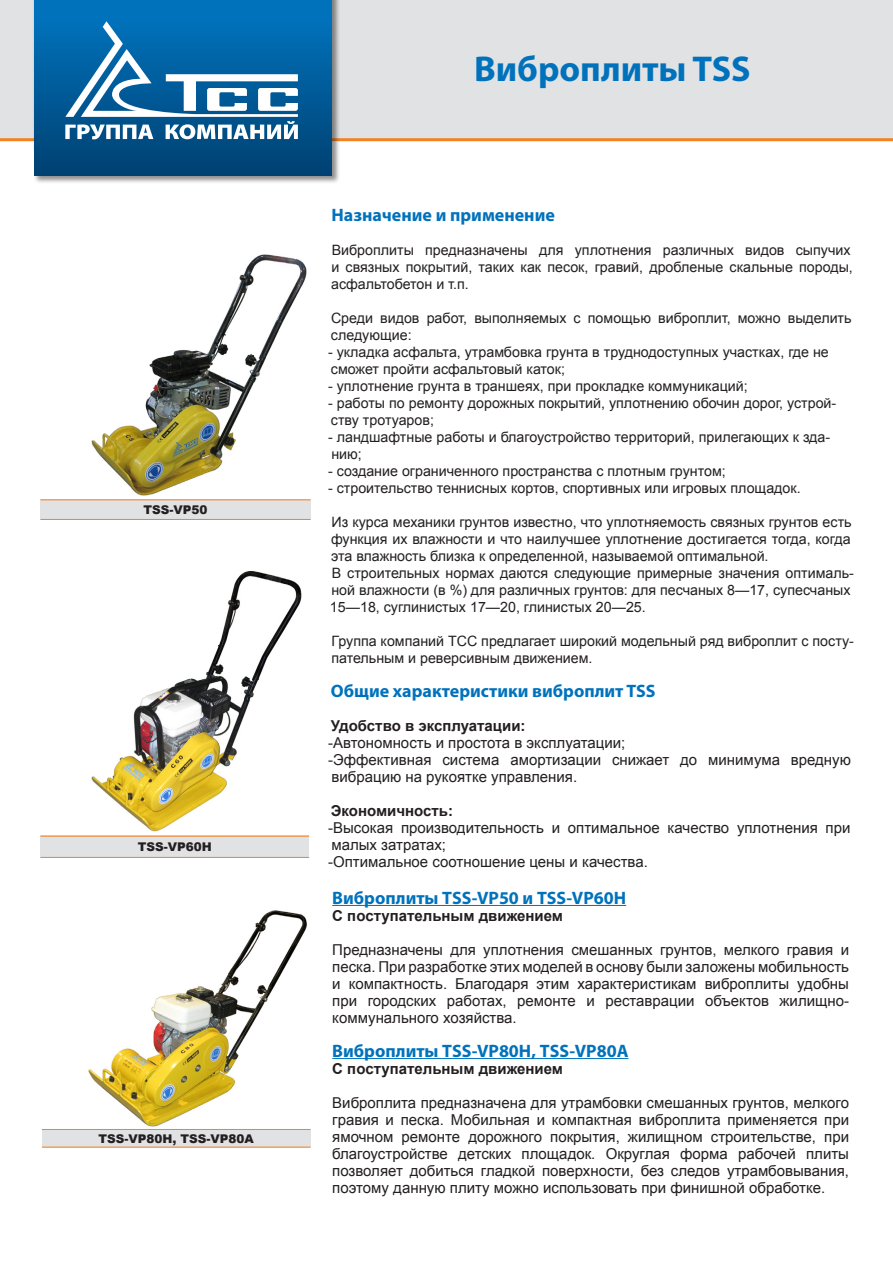
<style>
.page{position:relative;width:893px;height:1263px;background:#fff}
.page>*{position:absolute;margin:0;border:0;box-sizing:border-box;transform-origin:0 0}
.t1{font:700 36px "Myriad Pro";color:#0072bc}
.t2{font:700 18px "Myriad Pro";color:#0072bc}
.t3{font:15px/17px "Arial";color:#231f20}
.t4{font:700 15px "Arial";color:#231f20}
.t5{font:14.25px/17px "Arial";color:#231f20}
.t6{font:900 12px "Arial";color:#231f20}
</style>
<div class="page">
<div style="left:0;top:0;width:893px;height:138px;background:#e1e2e4"></div>
<hr style="left:0;top:138px;width:893px;height:3px;background:#f58220">
<div style="left:34px;top:0;width:306px;height:185px;background:#231f20;opacity:.5"></div>
<div style="left:34px;top:0;width:298px;height:176px;background:linear-gradient(to bottom,#0076c2,#004172)"></div>
<svg style="left:61px;top:20px;width:237px;height:119px;background:#4088b8"></svg>
<img style="left:91px;top:254px;width:216px;height:242px">
<div style="left:40px;top:499px;width:270px;height:21px;background:#e1e2e4"></div>
<hr style="left:40px;top:499px;width:270px;height:1px;background:#f58220">
<hr style="left:40px;top:519px;width:270px;height:1px;background:#f58220">
<img style="left:91px;top:571px;width:211px;height:261px">
<div style="left:40px;top:836px;width:269px;height:22px;background:#e1e2e4"></div>
<hr style="left:40px;top:836px;width:269px;height:1px;background:#f58220">
<hr style="left:40px;top:857px;width:269px;height:1px;background:#f58220">
<hr style="left:332px;top:905px;width:294px;height:1px;background:#0072bc">
<hr style="left:332px;top:1058px;width:296px;height:1px;background:#0072bc">
<img style="left:88px;top:910px;width:219px;height:217px">
<div style="left:42px;top:1129px;width:268px;height:18px;background:#e1e2e4"></div>
<hr style="left:42px;top:1129px;width:269px;height:1px;background:#f58220">
<hr style="left:42px;top:1147px;width:269px;height:1px;background:#f58220">
<p class="t6" style="left:143px;top:501px;width:65px">TSS-VP50</p>
<p class="t6" style="left:138px;top:838px;width:75px">TSS-VP60H</p>
<p class="t6" style="left:99px;top:1129px;width:157px">TSS-VP80H, TSS-VP80A</p>
<h1 class="t1" style="left:474px;top:46px;width:278px">Виброплиты TSS</h1>
<p class="t2" style="left:331px;top:203px;width:225px">Назначение и применение</p>
<p class="t5" style="left:331px;top:242px;width:523px">Виброплиты предназначены для уплотнения различных видов сыпучих и связных покрытий, таких как песок, гравий, дробленые скальные породы, асфальтобетон и т.п.</p>
<p class="t5" style="left:331px;top:310px;width:522px">Среди видов работ, выполняемых с помощью виброплит, можно выделить следующие:</p>
<p class="t5" style="left:328px;top:344px;width:502px">- укладка асфальта, утрамбовка грунта в труднодоступных участках, где не сможет пройти асфальтовый каток;</p>
<p class="t5" style="left:328px;top:378px;width:421px">- уплотнение грунта в траншеях, при прокладке коммуникаций;</p>
<p class="t5" style="left:328px;top:395px;width:510px">- работы по ремонту дорожных покрытий, уплотнению обочин дорог, устрой&shy;ству тротуаров;</p>
<p class="t5" style="left:328px;top:429px;width:504px">- ландшафтные работы и благоустройство территорий, прилегающих к зда&shy;нию;</p>
<p class="t5" style="left:328px;top:463px;width:399px">- создание ограниченного пространства с плотным грунтом;</p>
<p class="t5" style="left:328px;top:480px;width:474px">- строительство теннисных кортов, спортивных или игровых площадок.</p>
<p class="t5" style="left:330px;top:514px;width:525px">Из курса механики грунтов известно, что уплотняемость связных грунтов есть функция их влажности и что наилучшее уплотнение достигается тогда, когда эта влажность близка к определенной, называемой оптимальной.<br>В строительных нормах даются следующие примерные значения оптималь&shy;ной влажности (в %) для различных грунтов: для песчаных 8—17, супесчаных 15—18, суглинистых 17—20, глинистых 20—25.</p>
<p class="t5" style="left:331px;top:633px;width:524px">Группа компаний ТСС предлагает широкий модельный ряд виброплит с посту&shy;пательным и реверсивным движением.</p>
<p class="t2" style="left:331px;top:679px;width:326px">Общие характеристики виброплит TSS</p>
<p class="t4" style="left:331px;top:716px;width:196px">Удобство в эксплуатации:</p>
<p class="t3" style="left:328px;top:735px;width:524px">-Автономность и простота в эксплуатации;<br>-Эффективная система амортизации снижает до минимума вредную вибрацию на рукоятке управления.</p>
<p class="t4" style="left:331px;top:801px;width:124px">Экономичность:</p>
<p class="t3" style="left:328px;top:820px;width:524px">-Высокая производительность и оптимальное качество уплотнения при малых затратах;<br>-Оптимальное соотношение цены и качества.</p>
<p class="t2" style="left:332px;top:886px;width:295px">Виброплиты ТSS-VP50 и ТSS-VP60H</p>
<p class="t4" style="left:332px;top:905px;width:232px">C поступательным движением</p>
<p class="t3" style="left:332px;top:941px;width:518px;text-align:justify">Предназначены для уплотнения смешанных грунтов, мелкого гравия и песка. При разработке этих моделей в основу были заложены мобильность и компактность. Благодаря этим характеристикам виброплиты удобны при городских работах, ремонте и реставрации объектов жилищно&shy;коммунального хозяйства.</p>
<p class="t2" style="left:332px;top:1039px;width:298px">Виброплиты ТSS-VP80Н, ТSS-VP80A</p>
<p class="t4" style="left:332px;top:1058px;width:232px">C поступательным движением</p>
<p class="t3" style="left:332px;top:1094px;width:518px;text-align:justify">Виброплита предназначена для утрамбовки смешанных грунтов, мелкого гравия и песка. Мобильная и компактная виброплита применяется при ямочном ремонте дорожного покрытия, жилищном строительстве, при благоустройстве детских площадок. Округлая форма рабочей плиты позволяет добиться гладкой поверхности, без следов утрамбовывания, поэтому данную плиту можно использовать при финишной обработке.</p>
</div>
